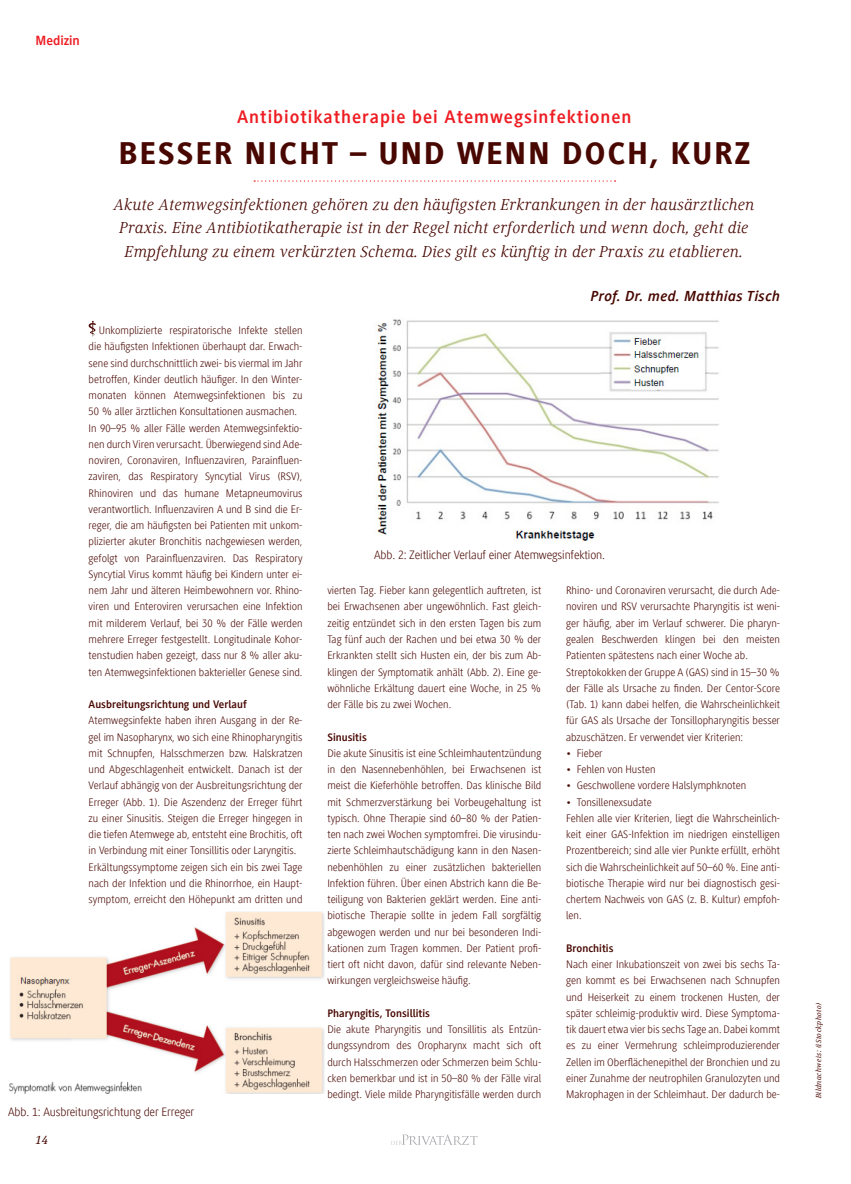
<style>
.page{position:relative;width:851px;height:1184px;background:#fff}
.page>*{position:absolute;margin:0;border:0;box-sizing:border-box;transform-origin:0 0}
.Hauptzeile_gross{font:800 32.5px "Generis Sans Com";letter-spacing:.05em;color:#480700}
.Dachzeile{font:700 18.75px "Generis Sans Com";letter-spacing:.05em;color:#ee1d23}
.vorspann{font:italic 16.25px/23.8px "Generis Serif Com";letter-spacing:.02em;color:#480700;text-align:center}
.autorenzeile{font:italic 700 15px "Generis Sans Com";letter-spacing:.02em;color:#480700}
.medizin_links{font:700 13.75px "Generis Sans Com";color:#ee1d23}
.t1{font:300 12.5px "Generis Simple Com";letter-spacing:-.01em;color:#480700}
.t2{font:italic 500 12.5px "Generis Serif Com";color:#480700}
.fliesstext{font:300 11.25px/16.2px "Generis Sans Com";color:#480700;text-align:justify}
.fliesstext-2{font:700 11.25px "Generis Sans Com";color:#480700}
.t3{font:italic 500 7.5px "Generis Serif Com";letter-spacing:.04em;color:#480700}
</style>
<div class="page">
<svg style="left:391px;top:1134px;width:86px;height:10px"></svg>
<svg style="left:254px;top:180px;width:361px;height:2px"></svg>
<svg style="left:88px;top:321px;width:8px;height:16px"></svg>
<img style="left:10px;top:912px;width:314px;height:181px">
<img style="left:9px;top:1080px;width:135px;height:13px">
<img style="left:374px;top:319px;width:345px;height:222px">
<p class="medizin_links" style="left:35px;top:33px;width:46px">Medizin</p>
<p class="Dachzeile" style="left:237px;top:106px;width:396px">Antibiotikatherapie bei Atemwegsinfektionen</p>
<p class="Hauptzeile_gross" style="left:118px;top:135px;width:633px">BESSER NICHT – UND WENN DOCH, KURZ</p>
<p class="vorspann" style="left:114px;top:192px;width:641px">Akute Atemwegsinfektionen gehören zu den häufigsten Erkrankungen in der hausärztlichen<br>Praxis. Eine Antibiotikatherapie ist in der Regel nicht erforderlich und wenn doch, geht die<br>Empfehlung zu einem verkürzten Schema. Dies gilt es künftig in der Praxis zu etablieren.</p>
<p class="fliesstext" style="left:89px;top:322px;width:215px;text-indent:10px">Unkomplizierte respiratorische Infekte stellen die häufigsten Infektionen überhaupt dar. Erwach&shy;sene sind durchschnittlich zwei- bis viermal im Jahr betroffen, Kinder deutlich häufiger. In den Winter&shy;monaten können Atemwegsinfektionen bis zu 50 % aller ärztlichen Konsultationen ausmachen.</p>
<p class="fliesstext" style="left:89px;top:420px;width:215px">In 90–95 % aller Fälle werden Atemwegsinfektio&shy;nen durch Viren verursacht. Überwiegend sind Ade&shy;noviren, Coronaviren, Influenzaviren, Parainfluen&shy;zaviren, das Respiratory Syncytial Virus (RSV), Rhinoviren und das humane Metapneumovirus verantwortlich. Influenzaviren A und B sind die Er&shy;reger, die am häufigsten bei Patienten mit unkom&shy;plizierter akuter Bronchitis nachgewiesen werden, gefolgt von Parainfluenzaviren. Das Respiratory Syncytial Virus kommt häufig bei Kindern unter ei&shy;nem Jahr und älteren Heimbewohnern vor. Rhino&shy;viren und Enteroviren verursachen eine Infektion mit milderem Verlauf, bei 30 % der Fälle werden mehrere Erreger festgestellt. Longitudinale Kohor&shy;tenstudien haben gezeigt, dass nur 8 % aller aku&shy;ten Atemwegsinfektionen bakterieller Genese sind.</p>
<p class="fliesstext-2" style="left:89px;top:698px;width:160px">Ausbreitungsrichtung und Verlauf</p>
<p class="fliesstext" style="left:89px;top:712px;width:215px">Atemwegsinfekte haben ihren Ausgang in der Re&shy;gel im Nasopharynx, wo sich eine Rhinopharyngitis mit Schnupfen, Halsschmerzen bzw. Halskratzen und Abgeschlagenheit entwickelt. Danach ist der Verlauf abhängig von der Ausbreitungsrichtung der Erreger (Abb. 1). Die Aszendenz der Erreger führt zu einer Sinusitis. Steigen die Erreger hingegen in die tiefen Atemwege ab, entsteht eine Brochitis, oft in Verbindung mit einer Tonsillitis oder Laryngitis.</p>
<p class="fliesstext" style="left:89px;top:858px;width:215px">Erkältungssymptome zeigen sich ein bis zwei Tage nach der Infektion und die Rhinorrhoe, ein Haupt&shy;symptom, erreicht den Höhepunkt am dritten und</p>
<p class="autorenzeile" style="left:590px;top:288px;width:191px">Prof. Dr. med. Matthias Tisch</p>
<p class="t1" style="left:374px;top:548px;width:232px">Abb. 2: Zeitlicher Verlauf einer Atemwegsinfektion.</p>
<p class="fliesstext" style="left:327px;top:582px;width:215px">vierten Tag. Fieber kann gelegentlich auftreten, ist bei Erwachsenen aber ungewöhnlich. Fast gleich&shy;zeitig entzündet sich in den ersten Tagen bis zum Tag fünf auch der Rachen und bei etwa 30 % der Erkrankten stellt sich Husten ein, der bis zum Ab&shy;klingen der Symptomatik anhält (Abb. 2). Eine ge&shy;wöhnliche Erkältung dauert eine Woche, in 25 % der Fälle bis zu zwei Wochen.</p>
<p class="fliesstext-2" style="left:327px;top:730px;width:41px">Sinusitis</p>
<p class="fliesstext" style="left:327px;top:745px;width:215px">Die akute Sinusitis ist eine Schleimhautentzündung in den Nasennebenhöhlen, bei Erwachsenen ist meist die Kieferhöhle betroffen. Das klinische Bild mit Schmerzverstärkung bei Vorbeugehaltung ist typisch. Ohne Therapie sind 60–80 % der Patien&shy;ten nach zwei Wochen symptomfrei. Die virusindu&shy;zierte Schleimhautschädigung kann in den Nasen&shy;nebenhöhlen zu einer zusätzlichen bakteriellen Infektion führen. Über einen Abstrich kann die Be&shy;teiligung von Bakterien geklärt werden. Eine anti&shy;biotische Therapie sollte in jedem Fall sorgfältig abgewogen werden und nur bei besonderen Indi&shy;kationen zum Tragen kommen. Der Patient profi&shy;tiert oft nicht davon, dafür sind relevante Neben&shy;wirkungen vergleichsweise häufig.</p>
<p class="fliesstext-2" style="left:327px;top:1007px;width:104px">Pharyngitis, Tonsillitis</p>
<p class="fliesstext" style="left:327px;top:1021px;width:215px">Die akute Pharyngitis und Tonsillitis als Entzün&shy;dungssyndrom des Oropharynx macht sich oft durch Halsschmerzen oder Schmerzen beim Schlu&shy;cken bemerkbar und ist in 50–80 % der Fälle viral bedingt. Viele milde Pharyngitisfälle werden durch</p>
<p class="fliesstext" style="left:566px;top:582px;width:215px">Rhino- und Coronaviren verursacht, die durch Ade&shy;noviren und RSV verursachte Pharyngitis ist weni&shy;ger häufig, aber im Verlauf schwerer. Die pharyn&shy;gealen Beschwerden klingen bei den meisten Patienten spätestens nach einer Woche ab.</p>
<p class="fliesstext" style="left:566px;top:663px;width:215px">Streptokokken der Gruppe A (GAS) sind in 15–30 % der Fälle als Ursache zu finden. Der Centor-Score (Tab. 1) kann dabei helfen, die Wahrscheinlichkeit für GAS als Ursache der Tonsillopharyngitis besser abzuschätzen. Er verwendet vier Kriterien:</p>
<p class="fliesstext" style="left:566px;top:745px;width:38px">• Fieber</p>
<p class="fliesstext" style="left:566px;top:761px;width:91px">• Fehlen von Husten</p>
<p class="fliesstext" style="left:566px;top:777px;width:182px">• Geschwollene vordere Halslymphknoten</p>
<p class="fliesstext" style="left:566px;top:793px;width:87px">• Tonsillenexsudate</p>
<p class="fliesstext" style="left:566px;top:810px;width:215px">Fehlen alle vier Kriterien, liegt die Wahrscheinlich&shy;keit einer GAS-Infektion im niedrigen einstelligen Prozentbereich; sind alle vier Punkte erfüllt, erhöht sich die Wahrscheinlichkeit auf 50–60 %. Eine anti&shy;biotische Therapie wird nur bei diagnostisch gesi&shy;chertem Nachweis von GAS (z. B. Kultur) empfoh&shy;len.</p>
<p class="fliesstext-2" style="left:566px;top:942px;width:49px">Bronchitis</p>
<p class="fliesstext" style="left:566px;top:956px;width:215px">Nach einer Inkubationszeit von zwei bis sechs Ta&shy;gen kommt es bei Erwachsenen nach Schnupfen und Heiserkeit zu einem trockenen Husten, der später schleimig-produktiv wird. Diese Symptoma&shy;tik dauert etwa vier bis sechs Tage an. Dabei kommt es zu einer Vermehrung schleimproduzierender Zellen im Oberflächenepithel der Bronchien und zu einer Zunahme der neutrophilen Granulozyten und Makrophagen in der Schleimhaut. Der dadurch be-</p>
<p class="t1" style="left:8px;top:1104px;width:188px">Abb. 1: Ausbreitungsrichtung der Erreger</p>
<p class="t2" style="left:35px;top:1132px;width:14px">14</p>
<p class="t3" style="left:814px;top:1098px;width:97px;rotate:-90deg">Bildnachweis: (iStockphoto)</p>
</div>
